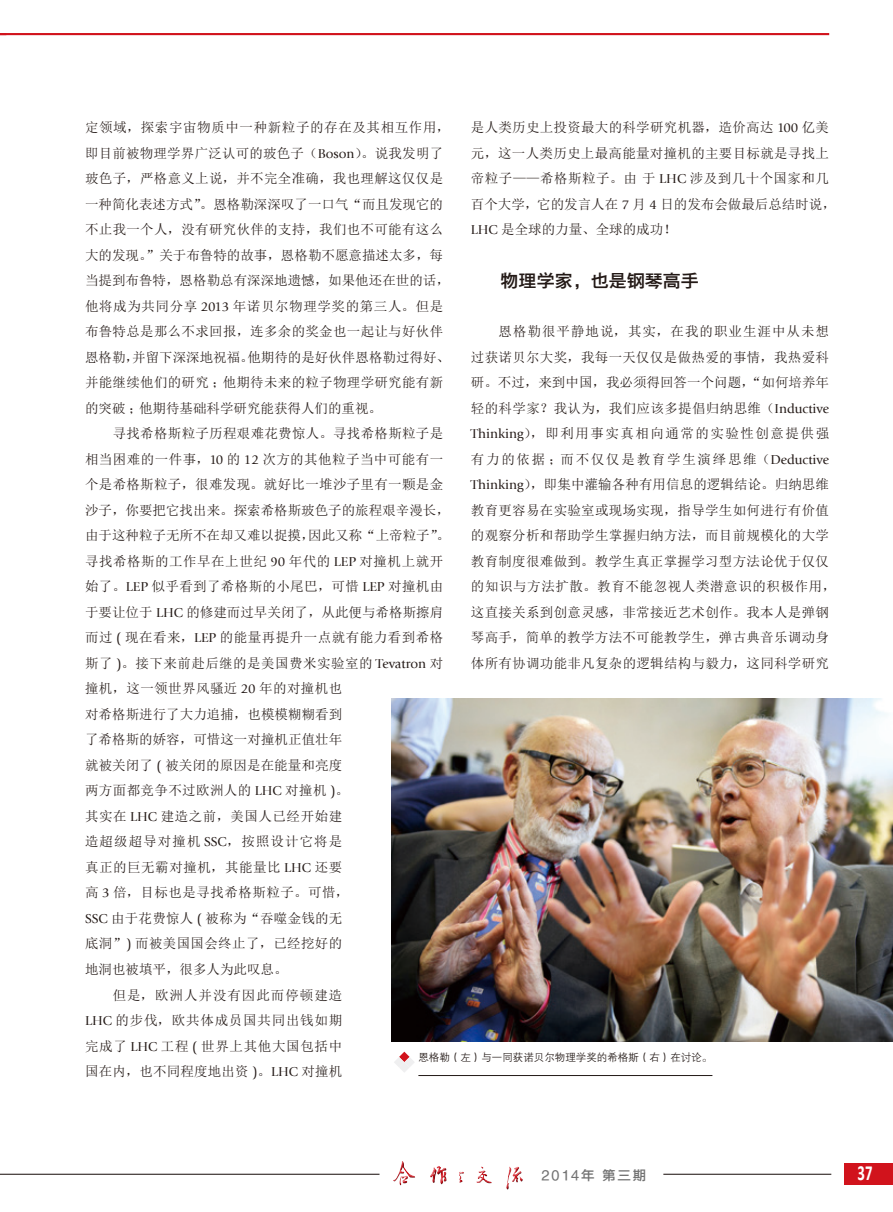
<style>
.page{position:relative;width:893px;height:1212px;background:#fff}
.page>*{position:absolute;margin:0;border:0;box-sizing:border-box;transform-origin:0 0}
.t1{font:700 21.6px "Calibri";color:#fff;scale:.69 1}
.H段标无跨栏{font:18px "FZYDZHJW GB1 0";color:#231916}
.正{font:13.5px/25.5px "Sim Sun";letter-spacing:.02em;color:#231916}
.t2{font:13.5px "FZYDZHJW GB1 0";letter-spacing:.14em;color:#727272}
.说明副本{font:10.5px "FZZDXJW GB1 0";color:#231916}
.s1{font-family:"Giovanni Std"}
</style>
<div class="page">
<hr style="left:418px;top:1075px;width:294px;height:1px;background:#231916">
<svg style="left:394px;top:1052px;width:20px;height:20px"></svg>
<img style="left:392px;top:698px;width:501px;height:343px">
<hr style="left:663px;top:1174px;width:168px;height:1px;background:#231916">
<hr style="left:0;top:33px;width:829px;height:2px;background:#d1131c">
<hr style="left:0;top:1174px;width:379px;height:1px;background:#231916">
<svg style="left:393px;top:1161px;width:22px;height:21px"></svg>
<div style="left:397px;top:1174px;width:12px;height:11px;background:#fff;opacity:.75"></div>
<div style="left:398px;top:1175px;width:11px;height:11px;background:#231916;opacity:.75"></div>
<svg style="left:437px;top:1166px;width:10px;height:18px"></svg>
<div style="left:428px;top:1167px;width:9px;height:17px;background:#231916;opacity:.75"></div>
<svg style="left:506px;top:1166px;width:17px;height:24px"></svg>
<div style="left:474px;top:1170px;width:19px;height:14px;background:#231916;opacity:.75"></div>
<div style="left:457px;top:1171px;width:8px;height:12px;background:#231916;opacity:.75"></div>
<div style="left:844px;top:1162px;width:49px;height:22px;background:#d1131c"></div>
<p class="正" style="left:85px;top:115px;width:366px">定领域，探索宇宙物质中一种新粒子的存在及其相互作用，即目前被物理学界广泛认可的玻色子（<span class="s1">Boson</span>）。说我发明了玻色子，严格意义上说，并不完全准确，我也理解这仅仅是一种简化表述方式”。恩格勒深深叹了一口气“而且发现它的不止我一个人，没有研究伙伴的支持，我们也不可能有这么大的发现。”关于布鲁特的故事，恩格勒不愿意描述太多，每当提到布鲁特，恩格勒总有深深地遗憾，如果他还在世的话，他将成为共同分享 <span class="s1">2013</span> 年诺贝尔物理学奖的第三人。但是布鲁特总是那么不求回报，连多余的奖金也一起让与好伙伴恩格勒，并留下深深地祝福。他期待的是好伙伴恩格勒过得好、并能继续他们的研究；他期待未来的粒子物理学研究能有新的突破；他期待基础科学研究能获得人们的重视。</p>
<p class="正" style="left:85px;top:421px;width:366px;text-indent:28px">寻找希格斯粒子历程艰难花费惊人。寻找希格斯粒子是相当困难的一件事，<span class="s1">10</span> 的 <span class="s1">12</span> 次方的其他粒子当中可能有一个是希格斯粒子，很难发现。就好比一堆沙子里有一颗是金沙子，你要把它找出来。探索希格斯玻色子的旅程艰辛漫长，由于这种粒子无所不在却又难以捉摸，因此又称“上帝粒子”。寻找希格斯的工作早在上世纪 <span class="s1">90</span> 年代的 <span class="s1">LEP</span> 对撞机上就开始了。<span class="s1">LEP</span> 似乎看到了希格斯的小尾巴，可惜 <span class="s1">LEP</span> 对撞机由于要让位于 <span class="s1">LHC</span> 的修建而过早关闭了，从此便与希格斯擦肩而过 <span class="s1">(</span> 现在看来，<span class="s1">LEP</span> 的能量再提升一点就有能力看到希格斯了 <span class="s1">)</span>。接下来前赴后继的是美国费米实验室的 <span class="s1">Tevatron</span> 对撞机，这一领世界风骚近 <span class="s1">20</span> 年的对撞机也<br>对希格斯进行了大力追捕，也模模糊糊看到<br>了希格斯的娇容，可惜这一对撞机正值壮年<br>就被关闭了 <span class="s1">(</span> 被关闭的原因是在能量和亮度<br>两方面都竞争不过欧洲人的 <span class="s1">LHC</span> 对撞机 <span class="s1">)</span>。<br>其实在 <span class="s1">LHC</span> 建造之前，美国人已经开始建<br>造超级超导对撞机 <span class="s1">SSC</span>，按照设计它将是<br>真正的巨无霸对撞机，其能量比 <span class="s1">LHC</span> 还要<br>高 <span class="s1">3</span> 倍，目标也是寻找希格斯粒子。可惜，<br><span class="s1">SSC</span> 由于花费惊人 <span class="s1">(</span> 被称为“吞噬金钱的无<br>底洞”<span class="s1">)</span> 而被美国国会终止了，已经挖好的<br>地洞也被填平，很多人为此叹息。</p>
<p class="正" style="left:85px;top:982px;width:259px;text-align:justify;text-indent:28px">但是，欧洲人并没有因此而停顿建造<span class="s1">LHC</span> 的步伐，欧共体成员国共同出钱如期完成了 <span class="s1">LHC</span> 工程 <span class="s1">(</span> 世界上其他大国包括中国在内，也不同程度地出资 <span class="s1">)</span>。<span class="s1">LHC</span> 对撞机</p>
<p class="正" style="left:471px;top:115px;width:366px">是人类历史上投资最大的科学研究机器，造价高达 <span class="s1">100</span> 亿美元，这一人类历史上最高能量对撞机的主要目标就是寻找上帝粒子——希格斯粒子。由于 <span class="s1">LHC</span> 涉及到几十个国家和几百个大学，它的发言人在 <span class="s1">7</span> 月 <span class="s1">4</span> 日的发布会做最后总结时说，<br><span class="s1">LHC</span> 是全球的力量、全球的成功！</p>
<p class="H段标无跨栏" style="left:501px;top:271px;width:199px">物理学家，也是钢琴高手</p>
<p class="正" style="left:471px;top:319px;width:366px;text-indent:28px">恩格勒很平静地说，其实，在我的职业生涯中从未想过获诺贝尔大奖，我每一天仅仅是做热爱的事情，我热爱科研。不过，来到中国，我必须得回答一个问题，“如何培养年轻的科学家？我认为，我们应该多提倡归纳思维（<span class="s1">Inductive<br>Thinking</span>），即利用事实真相向通常的实验性创意提供强有力的依据；而不仅仅是教育学生演绎思维（<span class="s1">Deductive<br>Thinking</span>），即集中灌输各种有用信息的逻辑结论。归纳思维教育更容易在实验室或现场实现，指导学生如何进行有价值的观察分析和帮助学生掌握归纳方法，而目前规模化的大学教育制度很难做到。教学生真正掌握学习型方法论优于仅仅的知识与方法扩散。教育不能忽视人类潜意识的积极作用，这直接关系到创意灵感，非常接近艺术创作。我本人是弹钢琴高手，简单的教学方法不可能教学生，弹古典音乐调动身体所有协调功能非凡复杂的逻辑结构与毅力，这同科学研究</p>
<p class="说明副本" style="left:418px;top:1052px;width:295px">恩格勒（左）与一同获诺贝尔物理学奖的希格斯（右）在讨论。</p>
<p class="t2" style="left:542px;top:1168px;width:106px">2014年 第三期</p>
<h1 class="t1" style="left:858px;top:1159px;width:23px">37</h1>
</div>
